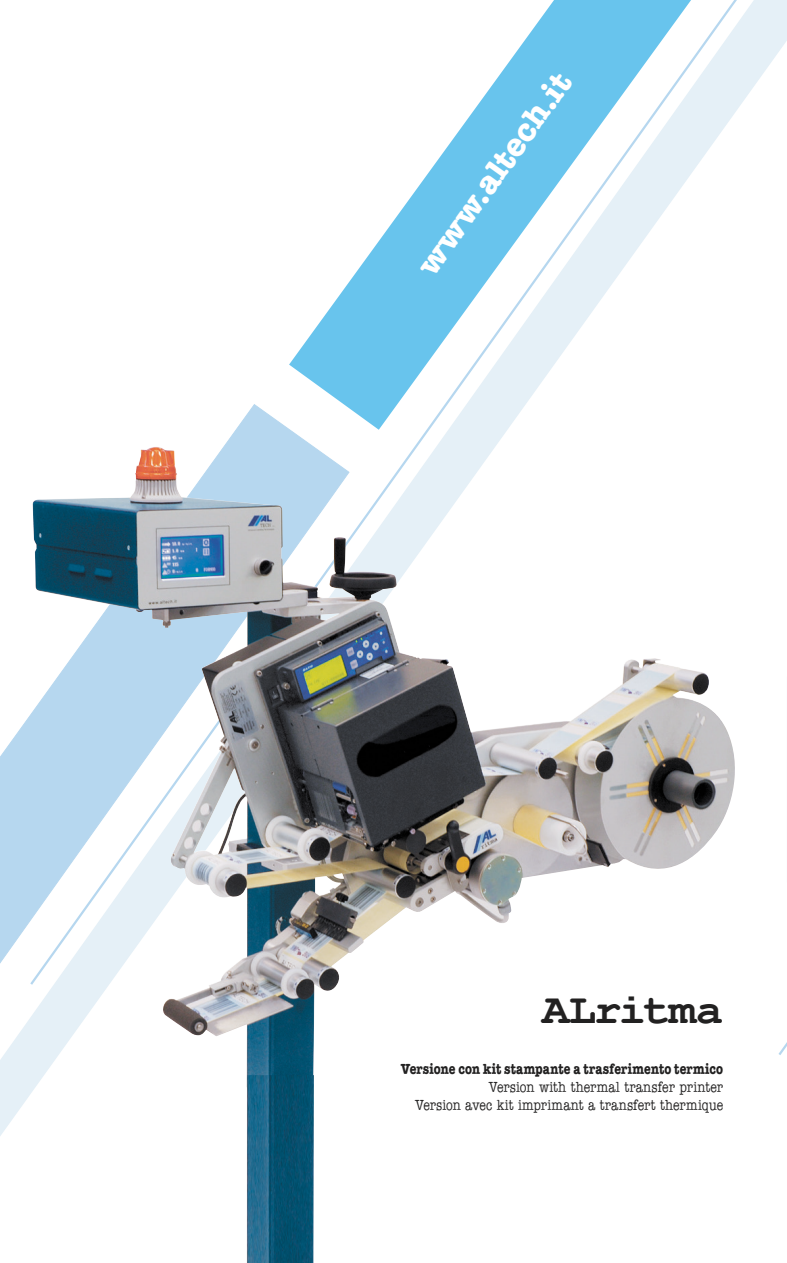
<style>
.page{position:relative;width:787px;height:1263px;background:#fff}
.page>*{position:absolute;margin:0;border:0;box-sizing:border-box;transform-origin:0 0}
.t1{font:700 43.5px "Courier New";letter-spacing:-.03em;color:#222121;scale:1.05 1}
.t2{font:700 33px "Memorandum";color:#fff}
.t3{font:15px "Memorandum Plain";letter-spacing:.005em;color:#222121;scale:.8 1}
.t4{font:700 15px "Memorandum";letter-spacing:.01em;color:#222121;scale:.8 1}
</style>
<div class="page">
<svg style="left:0;top:404px;width:317px;height:614px"></svg>
<svg style="left:289px;top:158px;width:150px;height:272px"></svg>
<img style="left:33px;top:449px;width:702px;height:638px">
<img style="left:247px;top:1075px;width:67px;height:188px">
<svg style="left:439px;top:0;width:348px;height:617px"></svg>
<p class="t2" style="left:408px;top:259px;width:242px;rotate:-54deg">www.altech.it</p>
<p class="t1" style="left:542px;top:983px;width:174px">ALritma</p>
<p class="t4" style="left:401px;top:1060px;width:404px">Versione con kit stampante a trasferimento termico</p>
<p class="t3" style="left:489px;top:1077px;width:294px">Version with thermal transfer printer</p>
<p class="t3" style="left:415px;top:1095px;width:386px">Version avec kit imprimant a transfert thermique</p>
</div>
